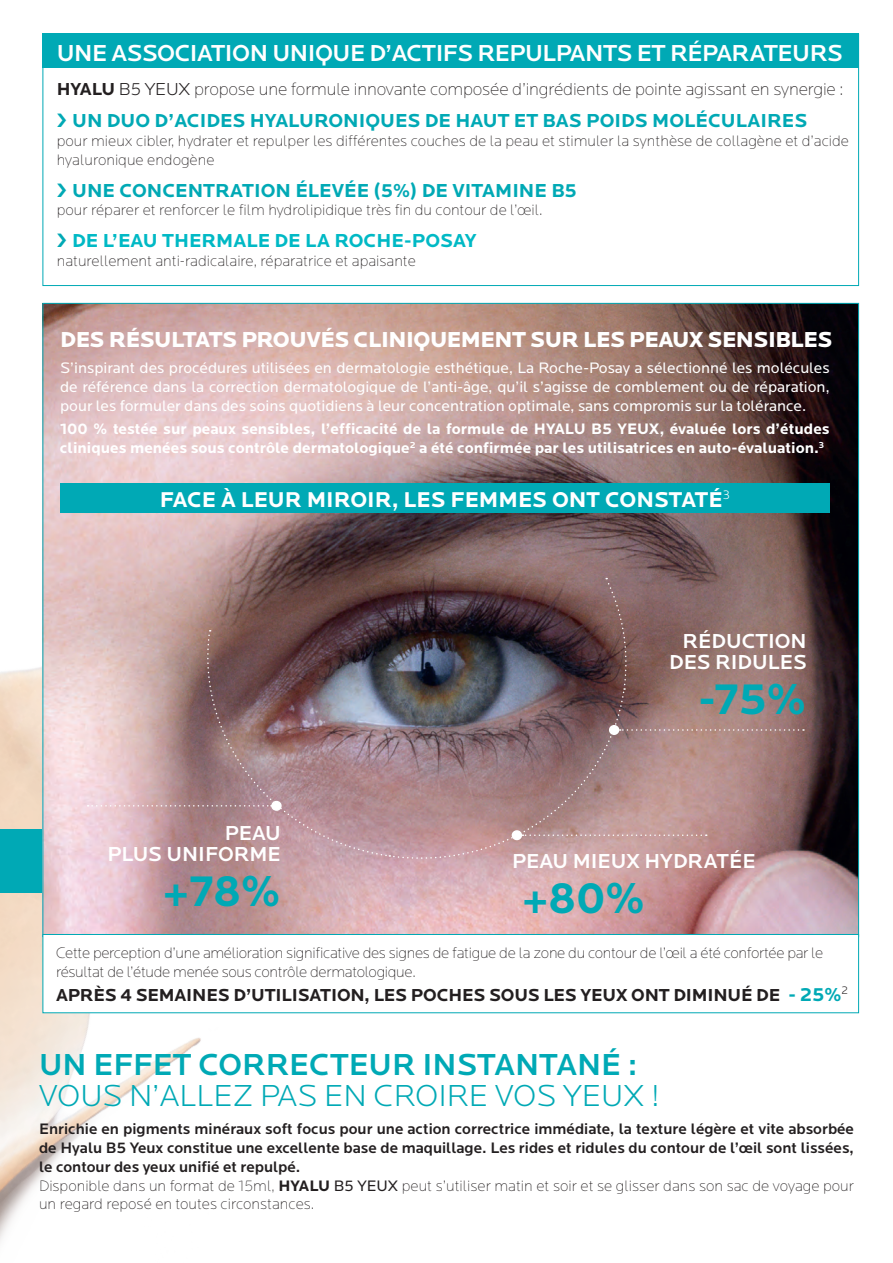
<style>
.page{position:relative;width:893px;height:1263px;background:#fff}
.page>*{position:absolute;margin:0;border:0;box-sizing:border-box;transform-origin:0 0}
.t1{font:700 45px "Locator";color:#00a9b5}
.t2{font:300 31.5px/31.5px "Locator";color:#00a9b5}
.t3{font:500 24px "Locator";letter-spacing:-.02em;color:#fff}
.t4{font:900 22.5px "Locator";letter-spacing:-.02em;color:#fff}
.t5{font:700 22.2px "Locator";color:#fff}
.t6{font:500 21px/21px "Locator";color:#fff;text-align:right}
.t7{font:700 19.5px "Locator";color:#00a9b5}
.t8{font:700 19.5px "Locator";color:#00b9c5}
.t9{font:200 18px "Locator";letter-spacing:-.01em;color:#231f20}
.t10{font:700 18px "Locator";letter-spacing:-.01em;color:#231f20}
.t11{font:200 15.75px/18.9px "Locator";color:#231f20}
.t12{font:15.75px/18.9px "Locator";color:#fff;text-align:justify}
.t13{font:500 15.75px/18.9px "Locator";color:#231f20;text-align:justify}
.t14{font:700 15.75px/18.9px "Locator";color:#fff}
.t15{font:200 15.75px/18.9px "Locator";letter-spacing:-.02em;color:#231f20}
.s1{font-weight:700}
.s2{font-weight:300}
.s3{font-size:19.5px;color:#00a9b5}
.s4{font-weight:500}
.s5{font-weight:400}
</style>
<div class="page">
<img style="left:0;top:549px;width:364px;height:692px">
<div style="left:43px;top:34px;width:816px;height:34px;background:#00a9b5"></div>
<div style="left:0;top:829px;width:812px;height:64px;background:#00a9b5"></div>
<img style="left:45px;top:305px;width:812px;height:629px">
<div style="left:60px;top:483px;width:769px;height:30px;background:#00a9b5"></div>
<img style="left:88px;top:578px;width:716px;height:292px">
<div style="left:43px;top:934px;width:816px;height:79px;background:#fff"></div>
<div style="left:43px;top:934px;width:816px;height:79px;border:1px solid #00a9b5"></div>
<div style="left:43px;top:34px;width:816px;height:252px;border:1px solid #00a9b5"></div>
<p class="t3" style="left:57px;top:39px;width:787px">UNE ASSOCIATION UNIQUE D’ACTIFS REPULPANTS ET RÉPARATEURS</p>
<p class="t9" style="left:57px;top:80px;width:788px"><span class="s1">HYALU</span> <span class="s2">B5 YEUX</span> propose une formule innovante composée d’ingrédients de pointe agissant en synergie :</p>
<p class="t7" style="left:72px;top:109px;width:737px">UN DUO D’ACIDES HYALURONIQUES DE HAUT ET BAS POIDS MOLÉCULAIRES</p>
<p class="t11" style="left:57px;top:132px;width:794px">pour mieux cibler, hydrater et repulper les différentes couches de la peau et stimuler la synthèse de collagène et d’acide hyaluronique endogène</p>
<p class="t7" style="left:72px;top:179px;width:506px">UNE CONCENTRATION ÉLEVÉE (5%) DE VITAMINE B5</p>
<p class="t11" style="left:57px;top:201px;width:487px">pour réparer et renforcer le film hydrolipidique très fin du contour de l’œil.</p>
<p class="t8" style="left:72px;top:230px;width:406px">DE L’EAU THERMALE DE LA ROCHE-POSAY</p>
<p class="t11" style="left:57px;top:252px;width:360px">naturellement anti-radicalaire, réparatrice et apaisante</p>
<p class="t4" style="left:60px;top:326px;width:773px">DES RÉSULTATS PROUVÉS CLINIQUEMENT SUR LES PEAUX SENSIBLES</p>
<p class="t12" style="left:60px;top:359px;width:771px">S’inspirant des procédures utilisées en dermatologie esthétique, La Roche-Posay a sélectionné les molécules de référence dans la correction dermatologique de l’anti-âge, qu’il s’agisse de comblement ou de réparation, pour les formuler dans des soins quotidiens à leur concentration optimale, sans compromis sur la tolérance.</p>
<p class="t14" style="left:60px;top:420px;width:771px">100 % testée sur peaux sensibles, l’efficacité de la formule de HYALU B5 YEUX, évaluée lors d’études cliniques menées sous contrôle dermatologique<sup>2</sup> a été confirmée par les utilisatrices en auto-évaluation.<sup>3</sup></p>
<p class="t5" style="left:160px;top:486px;width:572px">FACE À LEUR MIROIR, LES FEMMES ONT CONSTATÉ<sup>3</sup></p>
<p class="t6" style="left:107px;top:823px;width:175px">PEAU<br>PLUS UNIFORME</p>
<p class="t1" style="left:163px;top:865px;width:119px">+78%</p>
<p class="t6" style="left:669px;top:631px;width:139px">RÉDUCTION<br>DES RIDULES</p>
<p class="t1" style="left:698px;top:674px;width:110px">-75%</p>
<p class="t6" style="left:512px;top:851px;width:245px">PEAU MIEUX HYDRATÉE</p>
<p class="t1" style="left:522px;top:872px;width:125px">+80%</p>
<p class="t15" style="left:56px;top:944px;width:769px">Cette perception d’une amélioration significative des signes de fatigue de la zone du contour de l’œil a été confortée par le résultat de l’étude menée sous contrôle dermatologique.</p>
<p class="t10" style="left:56px;top:984px;width:793px">APRÈS 4 SEMAINES D’UTILISATION, LES POCHES SOUS LES YEUX ONT DIMINUÉ DE <span class="s3">- 25%</span><sup>2</sup></p>
<p class="t2" style="left:39px;top:1050px;width:622px"><span class="s4">UN EFFET CORRECTEUR INSTANTANÉ :<br></span>VOUS N’ALLEZ PAS EN CROIRE VOS YEUX !</p>
<p class="t13" style="left:39px;top:1119px;width:816px">Enrichie en pigments minéraux soft focus pour une action correctrice immédiate, la texture légère et vite absorbée de Hyalu B5 Yeux constitue une excellente base de maquillage. Les rides et ridules du contour de l’œil sont lissées, le contour des yeux unifié et repulpé.</p>
<p class="t11" style="left:39px;top:1176px;width:816px">Disponible dans un format de 15ml, <span class="s1">HYALU</span> <span class="s5">B5 YEUX</span> peut s’utiliser matin et soir et se glisser dans son sac de voyage pour un regard reposé en toutes circonstances.</p>
</div>
